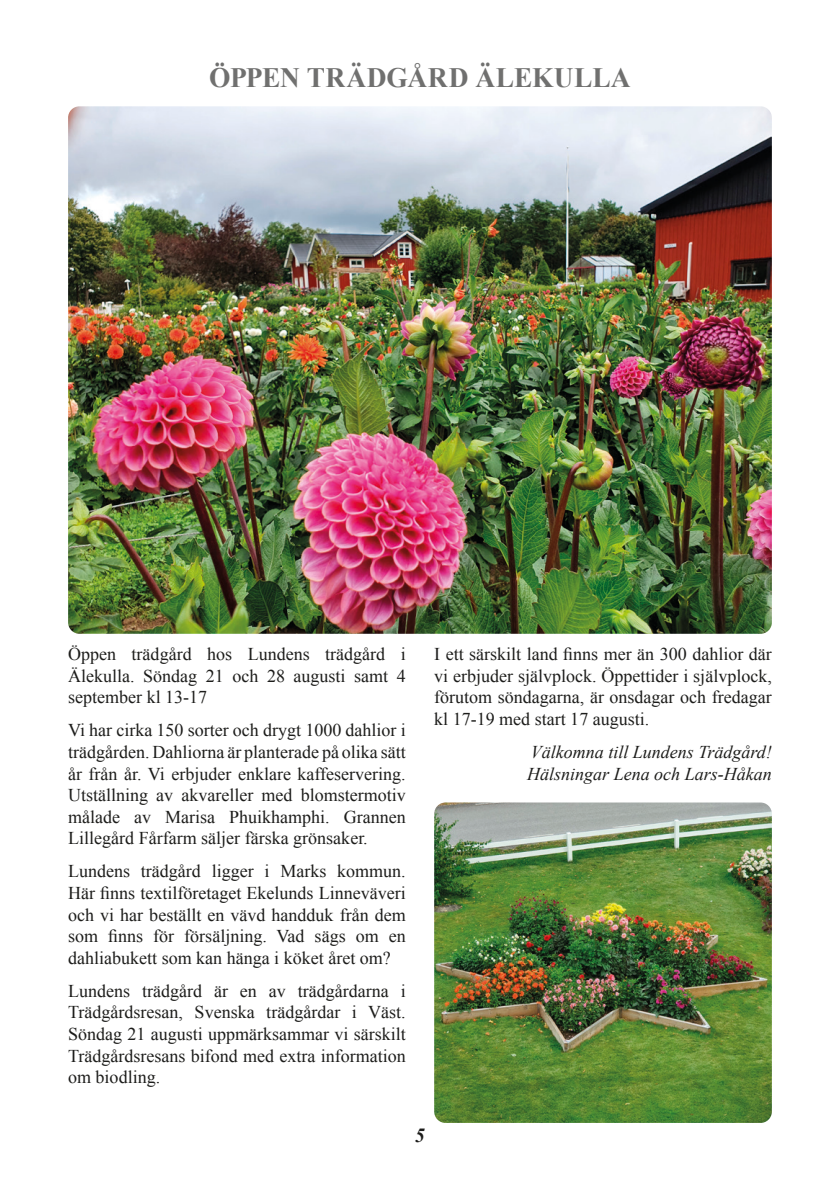
<style>
.page{position:relative;width:840px;height:1191px;background:#fff}
.page>*{position:absolute;margin:0;border:0;box-sizing:border-box;transform-origin:0 0}
.t1{font:700 28px "Times New Roman";color:#70706f}
.t2{font:italic 700 20px "Times New Roman";color:#1d1d1b}
.t3{font:18px/21.6px "Times New Roman";color:#1d1d1b;text-align:justify}
.t4{font:italic 18px/21.6px "Times New Roman";color:#1d1d1b}
</style>
<div class="page">
<img style="left:68px;top:106px;width:703px;height:528px">
<img style="left:434px;top:802px;width:337px;height:321px">
<p class="t1" style="left:209px;top:58px;width:423px">ÖPPEN TRÄDGÅRD ÄLEKULLA</p>
<p class="t3" style="left:68px;top:643px;width:339px">Öppen trädgård hos Lundens trädgård i Älekulla. Söndag 21 och 28 augusti samt 4 september kl 13-17</p>
<p class="t3" style="left:68px;top:719px;width:339px">Vi har cirka 150 sorter och drygt 1000 dahlior i trädgården. Dahliorna är planterade på olika sätt år från år. Vi erbjuder enklare kaffeservering.<br>Utställning av akvareller med blomstermotiv målade av Marisa Phuikhamphi. Grannen Lillegård Fårfarm säljer färska grönsaker.</p>
<p class="t3" style="left:68px;top:860px;width:339px">Lundens trädgård ligger i Marks kommun.<br>Här finns textilföretaget Ekelunds Linneväveri och vi har beställt en vävd handduk från dem som finns för försäljning. Vad sägs om en dahliabukett som kan hänga i köket året om?</p>
<p class="t3" style="left:68px;top:979px;width:339px">Lundens trädgård är en av trädgårdarna i Trädgårdsresan, Svenska trädgårdar i Väst.<br>Söndag 21 augusti uppmärksammar vi särskilt Trädgårdsresans bifond med extra information om biodling.</p>
<p class="t3" style="left:434px;top:643px;width:339px">I ett särskilt land finns mer än 300 dahlior där vi erbjuder självplock. Öppettider i självplock, förutom söndagarna, är onsdagar och fredagar kl 17-19 med start 17 augusti.</p>
<p class="t4" style="left:527px;top:740px;width:246px">Välkomna till Lundens Trädgård!<br>Hälsningar Lena och Lars-Håkan</p>
<p class="t2" style="left:415px;top:1121px;width:11px">5</p>
</div>
